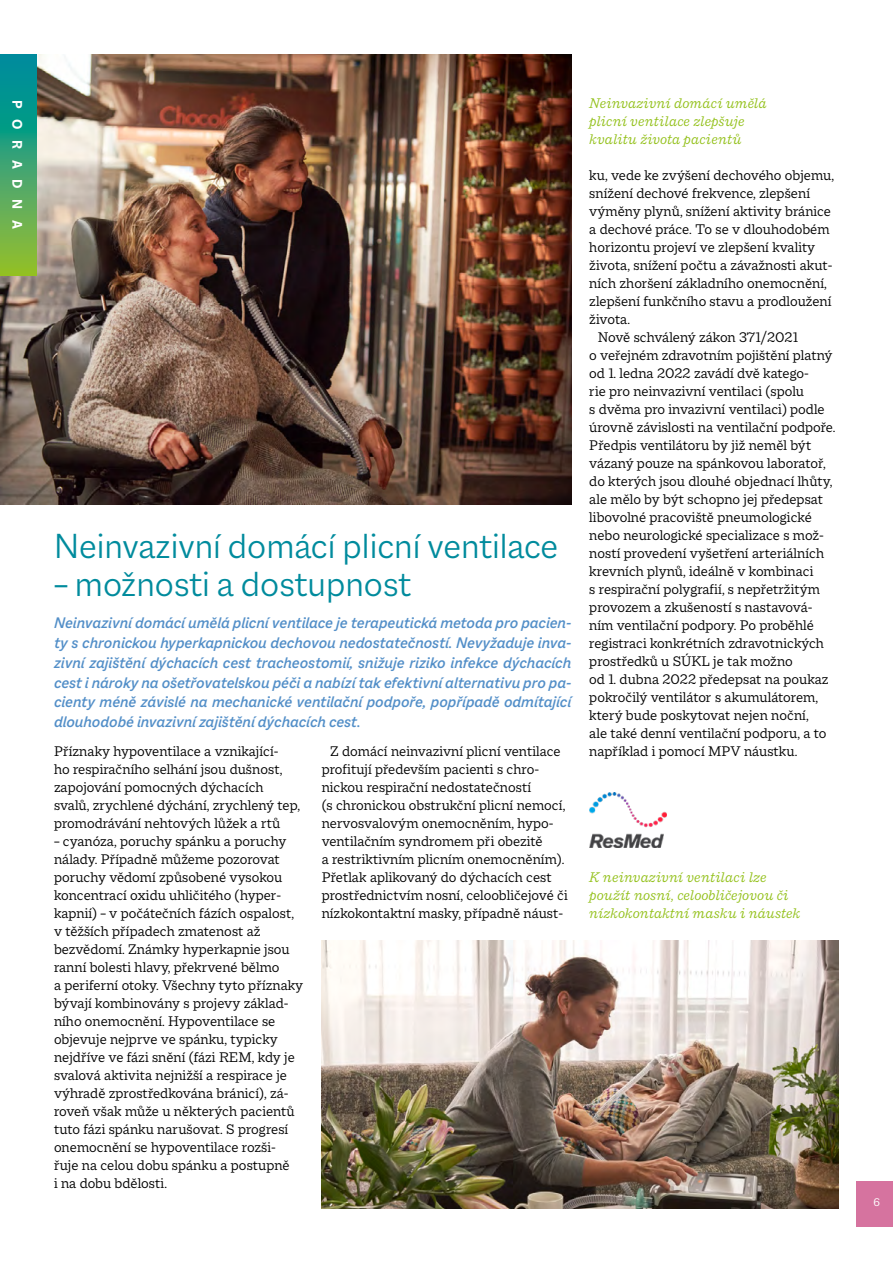
<style>
.page{position:relative;width:893px;height:1263px;background:#fff}
.page>*{position:absolute;margin:0;border:0;box-sizing:border-box;transform-origin:0 0}
.H1b{font:300 37.5px "Macklin Sans";color:#008b9d}
.perex{font:italic 16.5px/19.8px "Macklin Sans Variable";color:#538fc8;text-align:justify}
.p_odsazeni{font:15px/18px "Macklin Slab";color:#000}
.popisek{font:italic 15px/18px "Macklin Slab";color:#94c11c}
.H1b-2{font:700 15px "Macklin Sans";letter-spacing:.71em;color:#fff}
.t1{font:12px "Macklin Slab";color:#fff}
</style>
<div class="page">
<img style="left:589px;top:792px;width:77px;height:55px">
<img style="left:0;top:54px;width:571px;height:450px">
<img style="left:322px;top:941px;width:517px;height:268px">
<svg style="left:0;top:54px;width:36px;height:221px;background:#3ba46d"></svg>
<div style="left:857px;top:1181px;width:36px;height:46px;background:#d6739f"></div>
<p class="H1b-2" style="left:26px;top:100px;width:131px;rotate:90deg">PORADNA</p>
<p class="H1b" style="left:54px;top:525px;width:506px">Neinvazivní domácí plicní ventilace</p>
<p class="H1b" style="left:54px;top:562px;width:359px">– možnosti a dostupnost</p>
<p class="perex" style="left:54px;top:613px;width:519px">Neinvazivní domácí umělá plicní ventilace je terapeutická metoda pro pacien&shy;ty s chronickou hyperkapnickou dechovou nedostatečností. Nevyžaduje inva&shy;zivní zajištění dýchacích cest tracheostomií, snižuje riziko infekce dýchacích cest i nároky na ošetřovatelskou péči a nabízí tak efektivní alternativu pro pa&shy;cienty méně závislé na mechanické ventilační podpoře, popřípadě odmítající dlouhodobé invazivní zajištění dýchacích cest.</p>
<p class="p_odsazeni" style="left:54px;top:742px;width:248px">Příznaky hypoventilace a vznikající-<br>ho respiračního selhání jsou dušnost, zapojování pomocných dýchacích svalů, zrychlené dýchání, zrychlený tep, promodrávání nehtových lůžek a rtů</p>
<p class="p_odsazeni" style="left:54px;top:832px;width:251px">– cyanóza, poruchy spánku a poruchy nálady. Případně můžeme pozorovat poruchy vědomí způsobené vysokou koncentrací oxidu uhličitého (hyper&shy;kapnií) – v počátečních fázích ospalost, v těžších případech zmatenost až bezvědomí. Známky hyperkapnie jsou ranní bolesti hlavy, překrvené bělmo<br>a periferní otoky. Všechny tyto příznaky bývají kombinovány s projevy základ&shy;ního onemocnění. Hypoventilace se objevuje nejprve ve spánku, typicky nejdříve ve fázi snění (fázi REM, kdy je svalová aktivita nejnižší a respirace je výhradě zprostředkována bránicí), zá&shy;roveň však může u některých pacientů tuto fázi spánku narušovat. S progresí onemocnění se hypoventilace rozši&shy;řuje na celou dobu spánku a postupně<br>i na dobu bdělosti.</p>
<p class="p_odsazeni" style="left:322px;top:742px;width:248px;text-indent:9px">Z domácí neinvazivní plicní ventilace profitují především pacienti s chro&shy;nickou respirační nedostatečností<br>(s chronickou obstrukční plicní nemocí, nervosvalovým onemocněním, hypo&shy;ventilačním syndromem při obezitě<br>a restriktivním plicním onemocněním).<br>Přetlak aplikovaný do dýchacích cest prostřednictvím nosní, celoobličejové či nízkokontaktní masky, případně náust-</p>
<p class="popisek" style="left:589px;top:94px;width:179px">Neinvazivní domácí umělá plicní ventilace zlepšuje kvalitu života pacientů</p>
<p class="p_odsazeni" style="left:589px;top:166px;width:246px">ku, vede ke zvýšení dechového objemu, snížení dechové frekvence, zlepšení výměny plynů, snížení aktivity bránice a dechové práce. To se v dlouhodobém horizontu projeví ve zlepšení kvality života, snížení počtu a závažnosti akut&shy;ních zhoršení základního onemocnění, zlepšení funkčního stavu a prodloužení života.</p>
<p class="p_odsazeni" style="left:589px;top:328px;width:248px;text-indent:9px">Nově schválený zákon 371/2021<br>o veřejném zdravotním pojištění platný od 1. ledna 2022 zavádí dvě katego-<br>rie pro neinvazivní ventilaci (spolu<br>s dvěma pro invazivní ventilaci) podle úrovně závislosti na ventilační podpoře.<br>Předpis ventilátoru by již neměl být vázaný pouze na spánkovou laboratoř, do kterých jsou dlouhé objednací lhůty, ale mělo by být schopno jej předepsat libovolné pracoviště pneumologické nebo neurologické specializace s mož&shy;ností provedení vyšetření arteriálních krevních plynů, ideálně v kombinaci<br>s respirační polygrafií, s nepřetržitým provozem a zkušeností s nastavová&shy;ním ventilační podpory. Po proběhlé registraci konkrétních zdravotnických prostředků u SÚKL je tak možno<br>od 1. dubna 2022 předepsat na poukaz pokročilý ventilátor s akumulátorem, který bude poskytovat nejen noční,<br>ale také denní ventilační podporu, a to například i pomocí MPV náustku.</p>
<p class="popisek" style="left:589px;top:868px;width:213px">K neinvazivní ventilaci lze použít nosní, celoobličejovou či nízkokontaktní masku i náustek</p>
<p class="t1" style="left:874px;top:1195px;width:8px">6</p>
</div>
